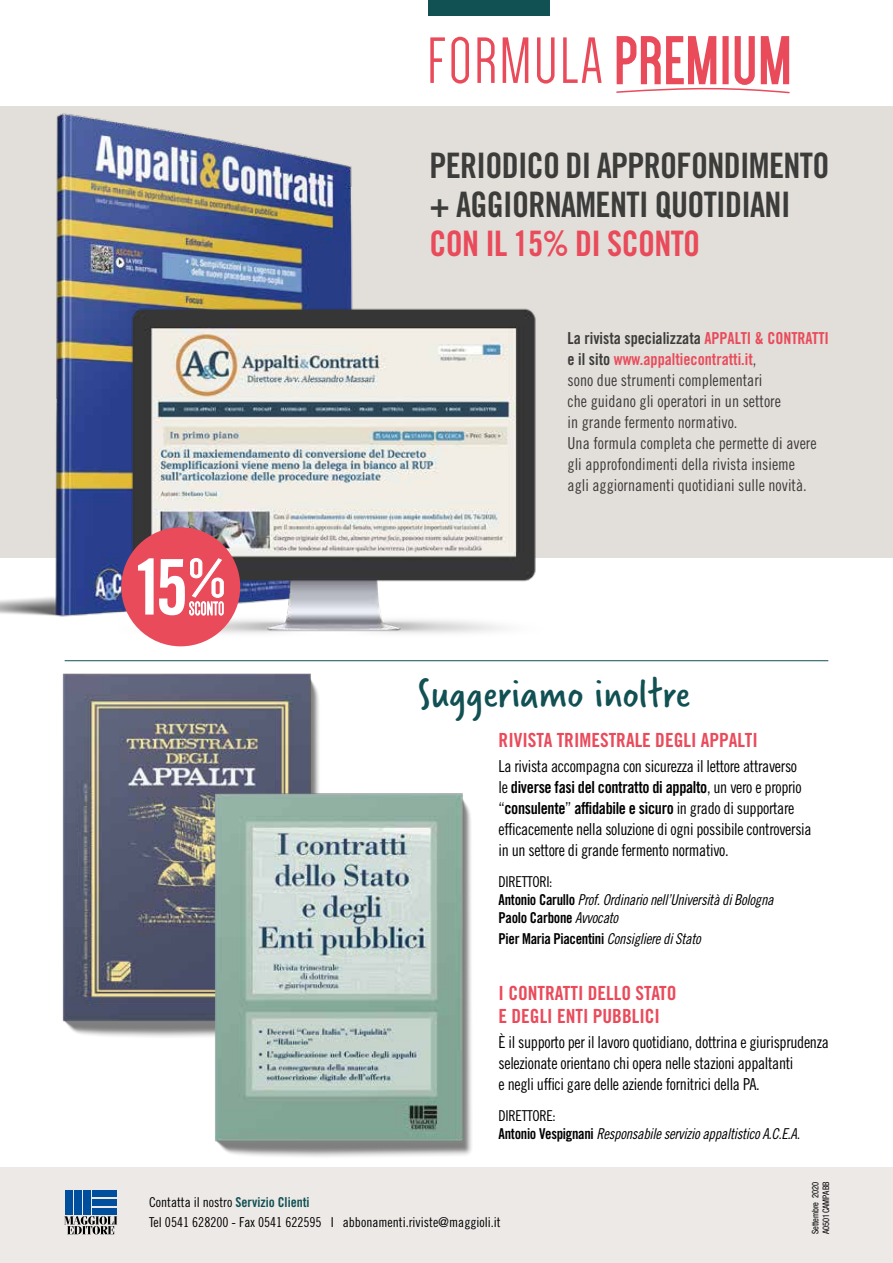
<style>
.page{position:relative;width:893px;height:1263px;background:#fff}
.page>*{position:absolute;margin:0;border:0;box-sizing:border-box;transform-origin:0 0}
.t1{font:67.35px "Dense";letter-spacing:.03em;color:#e94b5b}
.t2{font:43.65px "Verveine";letter-spacing:.01em;color:#115053}
.t3{font:35.1px/38.8px "Trade Gothic LT Std Bd Cn 20";letter-spacing:-.02em;color:#3c3c3b}
.t4{font:35.1px "Trade Gothic LT Std Bd Cn 20";letter-spacing:-.02em;color:#e94b5b}
.t5{font:19.5px/22.5px "Trade Gothic LT Std Bd Cn 20";color:#e94b5b}
.t6{font:16.5px/21px "Trade Gothic LT Std Cn 18";letter-spacing:-.02em;color:#000}
.t7{font:16.5px/21px "Trade Gothic LT Std Cn 18";color:#3c3c3b}
.t8{font:16.5px/21px "Trade Gothic LT Std Bd Cn 20";letter-spacing:-.02em;color:#000}
.t9{font:16.5px/21px "Trade Gothic LT Std Bd Cn 20";color:#e94b5b}
.t10{font:15px "Trade Gothic LT Std Cn 18 Obl";letter-spacing:-.02em;color:#000}
.t11{font:15px/21px "Trade Gothic LT Std Bd Cn 20";letter-spacing:-.02em;color:#000}
.t12{font:15px "Trade Gothic LT Std Cn 18";letter-spacing:-.02em;color:#000}
.t13{font:13.65px/19.4px "Trade Gothic LT Std Cn 18";color:#000}
.t14{font:condensed 9px/10.5px "Helvetica Neue LT Std";color:#000;scale:.94 1}
.s1{color:#3c3c3b}
.s2{font-family:"Trade Gothic LT Std Cn 18";color:#3c3c3b}
.s3{font-family:"Trade Gothic LT Std Cn 18"}
.s4{font-family:"Trade Gothic LT Std Bd Cn 20"}
.s5{font-family:"Trade Gothic LT Std Cn 18 Obl"}
.s6{font-family:"Trade Gothic LT Std Bd Cn 20";color:#115053}
</style>
<div class="page">
<div style="left:0;top:1167px;width:893px;height:96px;background:#ece9e6"></div>
<svg style="left:64px;top:1216px;width:53px;height:18px"></svg>
<div style="left:92px;top:1208px;width:25px;height:6px;background:#004f9f"></div>
<div style="left:92px;top:1199px;width:25px;height:7px;background:#004f9f"></div>
<div style="left:92px;top:1190px;width:25px;height:7px;background:#004f9f"></div>
<div style="left:83px;top:1190px;width:7px;height:24px;background:#004f9f"></div>
<div style="left:74px;top:1190px;width:7px;height:24px;background:#004f9f"></div>
<div style="left:65px;top:1190px;width:7px;height:24px;background:#004f9f"></div>
<div style="left:0;top:106px;width:893px;height:451px;background:#e2ded9"></div>
<div style="left:428px;top:0;width:122px;height:16px;background:#115053"></div>
<img style="left:62px;top:673px;width:257px;height:364px">
<svg style="left:616px;top:87px;width:174px;height:7px"></svg>
<img style="left:56px;top:113px;width:296px;height:112px">
<hr style="left:65px;top:660px;width:763px;height:1px;background:#115053">
<img style="left:0;top:225px;width:554px;height:437px">
<div style="left:121px;top:527px;width:119px;height:119px;background:#e94b5b;border-radius:50%"></div>
<svg style="left:138px;top:558px;width:86px;height:57px"></svg>
<img style="left:137px;top:766px;width:335px;height:391px">
<h1 class="t1" style="left:427px;top:28px;width:366px">FORMULA PREMIUM</h1>
<h3 class="t3" style="left:429px;top:146px;width:401px">PERIODICO DI APPROFONDIMENTO + AGGIORNAMENTI QUOTIDIANI</h3>
<h3 class="t4" style="left:429px;top:222px;width:272px">CON IL 15% DI SCONTO</h3>
<p class="t9" style="left:568px;top:327px;width:263px"><span class="s1">La rivista specializzata</span> APPALTI &amp; CONTRATTI <span class="s1">e il sito</span> www.appaltiecontratti.it<span class="s2">,</span></p>
<p class="t7" style="left:568px;top:369px;width:250px">sono due strumenti complementari<br>che guidano gli operatori in un settore<br>in grande fermento normativo.<br>Una formula completa che permette di avere gli approfondimenti della rivista insieme agli aggiornamenti quotidiani sulle novità.</p>
<h2 class="t2" style="left:418px;top:663px;width:274px">Suggeriamo inoltre</h2>
<p class="t5" style="left:499px;top:729px;width:261px">RIVISTA TRIMESTRALE DEGLI APPALTI</p>
<p class="t6" style="left:499px;top:756px;width:300px">La rivista accompagna con sicurezza il lettore attraverso</p>
<p class="t8" style="left:499px;top:777px;width:305px"><span class="s3">le</span> diverse fasi del contratto di appalto<span class="s3">, un vero e proprio “</span>consulente<span class="s3">”</span> affidabile e sicuro <span class="s3">in grado di supportare</span></p>
<p class="t6" style="left:499px;top:819px;width:314px">efficacemente nella soluzione di ogni possibile controversia in un settore di grande fermento normativo.</p>
<p class="t12" style="left:499px;top:873px;width:55px">DIRETTORI:</p>
<p class="t10" style="left:499px;top:891px;width:277px"><span class="s4">Antonio Carullo</span> Prof. Ordinario nell’Università di Bologna</p>
<p class="t11" style="left:499px;top:907px;width:204px">Paolo Carbone <span class="s5">Avvocato<br></span>Pier Maria Piacentini <span class="s5">Consigliere di Stato</span></p>
<p class="t5" style="left:499px;top:982px;width:180px">I CONTRATTI DELLO STATO<br>E DEGLI ENTI PUBBLICI</p>
<p class="t6" style="left:499px;top:1031px;width:332px">È il supporto per il lavoro quotidiano, dottrina e giurisprudenza selezionate orientano chi opera nelle stazioni appaltanti<br>e negli uffici gare delle aziende fornitrici della PA.</p>
<p class="t12" style="left:499px;top:1106px;width:59px">DIRETTORE:</p>
<p class="t10" style="left:499px;top:1124px;width:303px"><span class="s4">Antonio Vespignani</span> Responsabile servizio appaltistico A.C.E.A.</p>
<p class="t13" style="left:149px;top:1193px;width:353px">Contatta il nostro <span class="s6">Servizio Clienti<br></span>Tel 0541 628200 - Fax 0541 622595 I abbonamenti.riviste@maggioli.it</p>
<p class="t14" style="left:810px;top:1234px;width:58px;rotate:-90deg">Settembre 2020<br>A0501CAMPABB</p>
</div>
